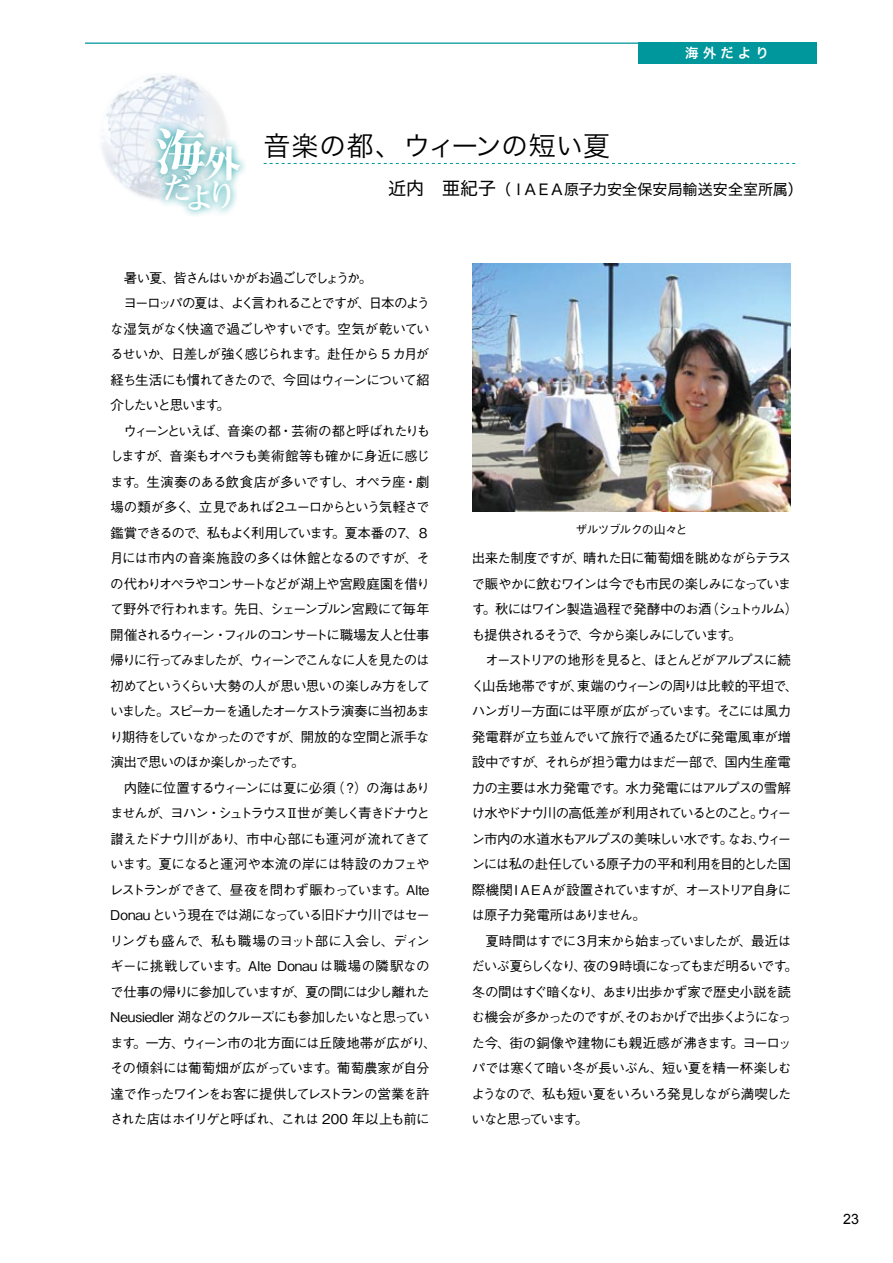
<style>
.page{position:relative;width:893px;height:1263px;background:#fff}
.page>*{position:absolute;margin:0;border:0;box-sizing:border-box;transform-origin:0 0}
.t1{font:50.4px "Midashi Min Pro MA31";color:#fff}
.t2{font:37.8px "Midashi Min Pro MA31";color:#fff}
.t3{font:33px "Midashi Min Pro MA31";color:#fff}
.t4{font:32.4px "Midashi Min Pro MA31";color:#fff}
.t5{font:27px "Hira Kaku Std W3";letter-spacing:.01em;color:#000}
.t6{font:15px "Hira Kaku Std W4";letter-spacing:-.005em;color:#000}
.t7{font:14.25px "Arial";color:#000}
.t8{font:500 13.5px/25.5px "Gothic BBB Pro";letter-spacing:-.085em;color:#000}
.t9{font:500 13.5px "Gothic BBB Pro";letter-spacing:-.045em;color:#000}
.t10{font:500 13.5px "Gothic BBB Pro";letter-spacing:-.05em;color:#000}
.t11{font:500 13.5px "Gothic BBB Pro";letter-spacing:-.11em;color:#000}
.t12{font:500 13.5px "Gothic BBB Pro";letter-spacing:-.125em;color:#000}
.t13{font:500 13.5px "Gothic BBB Pro";letter-spacing:-.025em;color:#000}
.t14{font:500 13.5px "Gothic BBB Pro";letter-spacing:-.13em;color:#000}
.t15{font:500 13.5px "Gothic BBB Pro";letter-spacing:-.12em;color:#000}
.t16{font:500 13.5px "Gothic BBB Pro";letter-spacing:-.115em;color:#000}
.t17{font:500 13.5px "Gothic BBB Pro";letter-spacing:-.145em;color:#000}
.t18{font:500 13.5px "Gothic BBB Pro";letter-spacing:-.04em;color:#000}
.t19{font:500 13.5px "Gothic BBB Pro";letter-spacing:-.06em;color:#000}
.t20{font:500 13.5px "Gothic BBB Pro";letter-spacing:-.03em;color:#000}
.t21{font:500 13.5px "Gothic BBB Pro";letter-spacing:-.035em;color:#000}
.t22{font:13.5px "Hira Kaku Pro W6";letter-spacing:.3em;color:#fff}
.t23{font:500 12px "Gothic BBB Pro";letter-spacing:-.07em;color:#000}
.s1{font-size:18px}
</style>
<div class="page">
<hr style="left:85px;top:43px;width:731px;height:1px;background:#00979c">
<div style="left:638px;top:43px;width:178px;height:21px;background:#00979c"></div>
<img style="left:472px;top:264px;width:319px;height:248px">
<svg style="left:264px;top:163px;width:531px;height:1px"></svg>
<img style="left:102px;top:75px;width:125px;height:124px">
<div style="left:146px;top:118px;width:67px;height:64px;background:#00979c;opacity:.75"></div>
<div style="left:195px;top:135px;width:52px;height:52px;background:#00979c;opacity:.75"></div>
<div style="left:154px;top:164px;width:43px;height:43px;background:#00979c;opacity:.75"></div>
<div style="left:178px;top:174px;width:39px;height:42px;background:#00979c;opacity:.75"></div>
<div style="left:203px;top:170px;width:35px;height:46px;background:#00979c;opacity:.75"></div>
<p class="t22" style="left:685px;top:41px;width:85px">海外だより</p>
<h1 class="t1" style="left:156px;top:113px;width:52px">海</h1>
<h3 class="t4" style="left:161px;top:163px;width:55px">だ<sub>よ</sub></h3>
<h3 class="t5" style="left:264px;top:125px;width:348px">音楽の都、ウィーンの短い夏</h3>
<h2 class="t2" style="left:204px;top:134px;width:39px">外</h2>
<h3 class="t3" style="left:206px;top:169px;width:34px">り</h3>
<p class="t6" style="left:388px;top:178px;width:416px"><span class="s1">近内　亜紀子</span>（ＩＡＥＡ原子力安全保安局輸送安全室所属）</p>
<p class="t11" style="left:124px;top:267px;width:250px">暑い夏、皆さんはいかがお過ごしでしょうか。</p>
<p class="t12" style="left:124px;top:292px;width:308px">ヨーロッパの夏は、よく言われることですが、日本のよう</p>
<p class="t18" style="left:110px;top:318px;width:321px">な湿気がなく快適で過ごしやすいです。空気が乾いてい</p>
<p class="t11" style="left:110px;top:343px;width:321px">るせいか、日差しが強く感じられます。赴任から 5 カ月が</p>
<p class="t8" style="left:110px;top:365px;width:321px">経ち生活にも慣れてきたので、今回はウィーンについて紹</p>
<p class="t12" style="left:111px;top:394px;width:134px">介したいと思います。　</p>
<p class="t8" style="left:124px;top:416px;width:308px">ウィーンといえば、音楽の都・芸術の都と呼ばれたりも</p>
<p class="t10" style="left:110px;top:445px;width:322px">しますが、音楽もオペラも美術館等も確かに身近に感じ</p>
<p class="t9" style="left:110px;top:471px;width:321px">ます。生演奏のある飲食店が多いですし、オペラ座・劇</p>
<p class="t11" style="left:110px;top:496px;width:321px">場の類が多く、立見であれば２ユーロからという気軽さで</p>
<p class="t14" style="left:111px;top:522px;width:321px">鑑賞できるので、私もよく利用しています。夏本番の７、８</p>
<p class="t10" style="left:110px;top:547px;width:321px">月には市内の音楽施設の多くは休館となるのですが、そ</p>
<p class="t8" style="left:110px;top:569px;width:321px">の代わりオペラやコンサートなどが湖上や宮殿庭園を借り</p>
<p class="t8" style="left:110px;top:595px;width:321px">て野外で行われます。先日、シェーンブルン宮殿にて毎年</p>
<p class="t15" style="left:110px;top:624px;width:321px">開催されるウィーン・フィルのコンサートに職場友人と仕事</p>
<p class="t16" style="left:110px;top:649px;width:321px">帰りに行ってみましたが、ウィーンでこんなに人を見たのは</p>
<p class="t8" style="left:111px;top:671px;width:321px">初めてというくらい大勢の人が思い思いの楽しみ方をして</p>
<p class="t17" style="left:110px;top:700px;width:321px">いました。スピーカーを通したオーケストラ演奏に当初あま</p>
<p class="t8" style="left:110px;top:722px;width:321px">り期待をしていなかったのですが、開放的な空間と派手な</p>
<p class="t8" style="left:110px;top:748px;width:196px">演出で思いのほか楽しかったです。</p>
<p class="t19" style="left:124px;top:777px;width:308px">内陸に位置するウィーンには夏に必須（？）の海はあり</p>
<p class="t12" style="left:110px;top:802px;width:321px">ませんが、ヨハン・シュトラウスⅡ世が美しく青きドナウと</p>
<p class="t10" style="left:110px;top:828px;width:321px">讃えたドナウ川があり、市中心部にも運河が流れてきて</p>
<p class="t9" style="left:110px;top:853px;width:321px">います。夏になると運河や本流の岸には特設のカフェや</p>
<p class="t8" style="left:110px;top:875px;width:321px">レストランができて、昼夜を問わず賑わっています。Alte</p>
<p class="t8" style="left:110px;top:901px;width:321px">Donau という現在では湖になっている旧ドナウ川ではセー</p>
<p class="t20" style="left:110px;top:930px;width:321px">リングも盛んで、私も職場のヨット部に入会し、ディン</p>
<p class="t13" style="left:110px;top:955px;width:321px">ギーに挑戦しています。Alte Donau は職場の隣駅なの</p>
<p class="t8" style="left:110px;top:977px;width:321px">で仕事の帰りに参加していますが、夏の間には少し離れた</p>
<p class="t8" style="left:110px;top:1003px;width:321px">Neusiedler 湖などのクルーズにも参加したいなと思ってい</p>
<p class="t9" style="left:110px;top:1032px;width:328px">ます。一方、ウィーン市の北方面には丘陵地帯が広がり、</p>
<p class="t21" style="left:110px;top:1057px;width:321px">その傾斜には葡萄畑が広がっています。葡萄農家が自分</p>
<p class="t8" style="left:110px;top:1079px;width:321px">達で作ったワインをお客に提供してレストランの営業を許</p>
<p class="t8" style="left:110px;top:1105px;width:321px">された店はホイリゲと呼ばれ、これは 200 年以上も前に</p>
<p class="t23" style="left:575px;top:519px;width:114px">ザルツブルクの山々と</p>
<p class="t8" style="left:471px;top:544px;width:328px">出来た制度ですが、晴れた日に葡萄畑を眺めながらテラスで賑やかに飲むワインは今でも市民の楽しみになっています。秋にはワイン製造過程で発酵中のお酒（シュトゥルム）も提供されるそうで、今から楽しみにしています。</p>
<p class="t8" style="left:471px;top:646px;width:328px;text-indent:14px">オーストリアの地形を見ると、ほとんどがアルプスに続く山岳地帯ですが、東端のウィーンの周りは比較的平坦で、ハンガリー方面には平原が広がっています。そこには風力発電群が立ち並んでいて旅行で通るたびに発電風車が増設中ですが、それらが担う電力はまだ一部で、国内生産電力の主要は水力発電です。水力発電にはアルプスの雪解け水やドナウ川の高低差が利用されているとのこと。ウィーン市内の水道水もアルプスの美味しい水です。なお、ウィーンには私の赴任している原子力の平和利用を目的とした国際機関ＩＡＥＡが設置されていますが、オーストリア自身には原子力発電所はありません。</p>
<p class="t8" style="left:472px;top:926px;width:328px;text-indent:14px">夏時間はすでに３月末から始まっていましたが、最近はだいぶ夏らしくなり、夜の９時頃になってもまだ明るいです。冬の間はすぐ暗くなり、あまり出歩かず家で歴史小説を読む機会が多かったのですが、そのおかげで出歩くようになった今、街の銅像や建物にも親近感が沸きます。ヨーロッパでは寒くて暗い冬が長いぶん、短い夏を精一杯楽しむようなので、私も短い夏をいろいろ発見しながら満喫したいなと思っています。</p>
<p class="t7" style="left:843px;top:1210px;width:17px">23</p>
</div>
